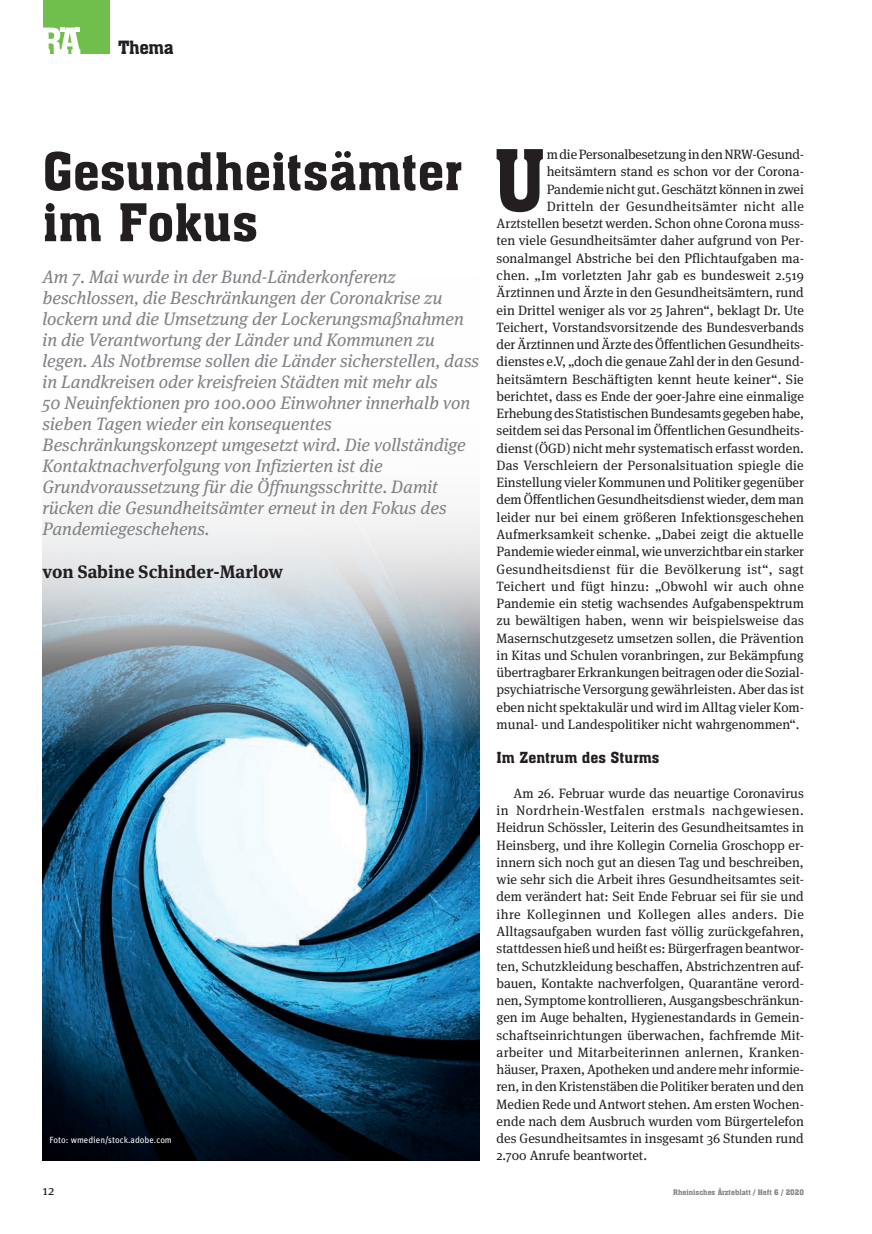
<style>
.page{position:relative;width:872px;height:1234px;background:#fff}
.page>*{position:absolute;margin:0;border:0;box-sizing:border-box;transform-origin:0 0}
.t1{font:83.1px "Aachen BT";color:#231f20}
.t2{font:51px/51px "Aachen BT";letter-spacing:-.005em;color:#231f20}
.t3{font:italic 18px/21px "Meta Serif OT";color:#808285}
.t4{font:700 18px "Meta Serif OT";color:#231f20}
.t5{font:18px "Aachen BT";letter-spacing:-.02em;color:#231f20}
.t6{font:15px "Aachen BT";color:#231f20}
.t7{font:13.5px/17.2px "Meta Serif OT";color:#231f20;text-align:justify}
.t8{font:13.5px "Meta Serif OT";letter-spacing:.02em;color:#231f20}
.t9{font:13.5px "Meta Serif OT";letter-spacing:.025em;color:#231f20}
.t10{font:9px "Unit";color:#fff}
.t11{font:7.5px "Aachen BT";color:#808285}
</style>
<div class="page">
<div style="left:43px;top:0;width:66px;height:54px;background:#70bf4c"></div>
<svg style="left:43px;top:28px;width:37px;height:26px"></svg>
<img style="left:43px;top:751px;width:436px;height:409px">
<img style="left:42px;top:513px;width:437px;height:238px">
<h3 class="t5" style="left:118px;top:36px;width:57px">Thema</h3>
<h2 class="t2" style="left:43px;top:145px;width:421px">Gesundheitsämter im Fokus</h2>
<p class="t3" style="left:43px;top:266px;width:438px">Am 7. Mai wurde in der Bund-Länderkonferenz beschlossen, die Beschränkungen der Coronakrise zu lockern und die Umsetzung der Lockerungsmaßnahmen in die Verantwortung der Länder und Kommunen zu legen. Als Notbremse sollen die Länder sicherstellen, dass in Landkreisen oder kreisfreien Städten mit mehr als<br>50 Neuinfektionen pro 100.000 Einwohner innerhalb von sieben Tagen wieder ein konsequentes Beschränkungskonzept umgesetzt wird. Die vollständige Kontaktnachverfolgung von Infizierten ist die Grundvoraussetzung für die Öffnungsschritte. Damit rücken die Gesundheitsämter erneut in den Fokus des Pandemiegeschehens.</p>
<h3 class="t4" style="left:43px;top:559px;width:242px">von Sabine Schinder-Marlow</h3>
<p class="t10" style="left:49px;top:1134px;width:124px">Foto: wmedien/stock.adobe.com</p>
<h1 class="t1" style="left:493px;top:128px;width:55px">U</h1>
<p class="t7" style="left:546px;top:146px;width:259px">m die Personalbesetzung in den NRW-Gesund-</p>
<p class="t7" style="left:546px;top:163px;width:259px">heitsämtern stand es schon vor der Corona-</p>
<p class="t7" style="left:546px;top:180px;width:259px">Pandemie nicht gut. Geschätzt können in zwei</p>
<p class="t9" style="left:546px;top:198px;width:259px">Dritteln der Gesundheitsämter nicht alle</p>
<p class="t7" style="left:496px;top:215px;width:309px">Arztstellen besetzt werden. Schon ohne Corona muss-</p>
<p class="t7" style="left:496px;top:232px;width:309px">ten viele Gesundheitsämter daher aufgrund von Per-</p>
<p class="t7" style="left:496px;top:249px;width:309px">sonalmangel Abstriche bei den Pflichtaufgaben ma-</p>
<p class="t7" style="left:496px;top:266px;width:309px">chen. „Im vorletzten Jahr gab es bundesweit 2.519</p>
<p class="t7" style="left:496px;top:284px;width:309px">Ärztinnen und Ärzte in den Gesundheitsämtern, rund</p>
<p class="t7" style="left:496px;top:301px;width:309px">ein Drittel weniger als vor 25 Jahren“, beklagt Dr. Ute</p>
<p class="t7" style="left:496px;top:318px;width:309px">Teichert, Vorstandsvorsitzende des Bundesverbands</p>
<p class="t7" style="left:496px;top:335px;width:309px">der Ärztinnen und Ärzte des Öffentlichen Gesundheits-</p>
<p class="t7" style="left:496px;top:353px;width:309px">dienstes e.V, „doch die genaue Zahl der in den Gesund-</p>
<p class="t7" style="left:496px;top:370px;width:309px">heitsämtern Beschäftigten kennt heute keiner“. Sie</p>
<p class="t7" style="left:496px;top:387px;width:309px">berichtet, dass es Ende der 90er-Jahre eine einmalige</p>
<p class="t7" style="left:496px;top:404px;width:309px">Erhebung des Statistischen Bundesamts gegeben habe,</p>
<p class="t7" style="left:496px;top:422px;width:309px">seitdem sei das Personal im Öffentlichen Gesundheits-</p>
<p class="t7" style="left:496px;top:439px;width:309px">dienst (ÖGD) nicht mehr systematisch erfasst worden.</p>
<p class="t7" style="left:496px;top:456px;width:309px">Das Verschleiern der Personalsituation spiegle die</p>
<p class="t7" style="left:496px;top:473px;width:309px">Einstellung vieler Kommunen und Politiker gegenüber</p>
<p class="t7" style="left:496px;top:491px;width:309px">dem Öffentlichen Gesundheitsdienst wieder, dem man</p>
<p class="t7" style="left:496px;top:508px;width:309px">leider nur bei einem größeren Infektionsgeschehen</p>
<p class="t7" style="left:496px;top:525px;width:308px">Aufmerksamkeit schenke. „Dabei zeigt die aktuelle</p>
<p class="t7" style="left:496px;top:542px;width:309px">Pandemie wieder einmal, wie unverzichtbar ein starker</p>
<p class="t8" style="left:496px;top:560px;width:309px">Gesundheitsdienst für die Bevölkerung ist“, sagt</p>
<p class="t8" style="left:496px;top:577px;width:309px">Teichert und fügt hinzu: „Obwohl wir auch ohne</p>
<p class="t7" style="left:496px;top:594px;width:309px">Pandemie ein stetig wachsendes Aufgabenspektrum</p>
<p class="t7" style="left:496px;top:611px;width:309px">zu bewältigen haben, wenn wir beispielsweise das</p>
<p class="t7" style="left:496px;top:629px;width:309px">Masernschutzgesetz umsetzen sollen, die Prävention</p>
<p class="t7" style="left:496px;top:646px;width:309px">in Kitas und Schulen voranbringen, zur Bekämpfung</p>
<p class="t7" style="left:496px;top:663px;width:307px">übertragbarer Erkrankungen beitragen oder die Sozial-</p>
<p class="t7" style="left:496px;top:681px;width:309px">psychiatrische Versorgung gewährleisten. Aber das ist</p>
<p class="t7" style="left:496px;top:698px;width:309px">eben nicht spektakulär und wird im Alltag vieler Kom-</p>
<p class="t7" style="left:496px;top:715px;width:304px">munal- und Landespolitiker nicht wahrgenommen“.</p>
<p class="t6" style="left:496px;top:748px;width:164px">Im Zentrum des Sturms</p>
<p class="t7" style="left:496px;top:784px;width:309px;text-indent:17px">Am 26. Februar wurde das neuartige Coronavirus in Nordrhein-Westfalen erstmals nachgewiesen.<br>Heidrun Schössler, Leiterin des Gesundheitsamtes in Heinsberg, und ihre Kollegin Cornelia Groschopp er&shy;innern sich noch gut an diesen Tag und beschreiben, wie sehr sich die Arbeit ihres Gesundheitsamtes seit&shy;dem verändert hat: Seit Ende Februar sei für sie und ihre Kolleginnen und Kollegen alles anders. Die Alltagsaufgaben wurden fast völlig zurückgefahren, stattdessen hieß und heißt es: Bürgerfragen beantwor&shy;ten, Schutzkleidung beschaffen, Abstrichzentren auf&shy;bauen, Kontakte nachverfolgen, Quarantäne verord&shy;nen, Symptome kontrollieren, Ausgangsbeschränkun&shy;gen im Auge behalten, Hygienestandards in Gemein&shy;schaftseinrichtungen überwachen, fachfremde Mit&shy;arbeiter und Mitarbeiterinnen anlernen, Kranken&shy;häuser, Praxen, Apotheken und andere mehr informie&shy;ren, in den Kristenstäben die Politiker beraten und den Medien Rede und Antwort stehen. Am ersten Wochen&shy;ende nach dem Ausbruch wurden vom Bürgertelefon des Gesundheitsamtes in insgesamt 36 Stunden rund 2.700 Anrufe beantwortet.</p>
<p class="t7" style="left:43px;top:1181px;width:13px">12</p>
<p class="t11" style="left:673px;top:1187px;width:132px">Rheinisches Ärzteblatt / Heft 6 / 2020</p>
</div>
